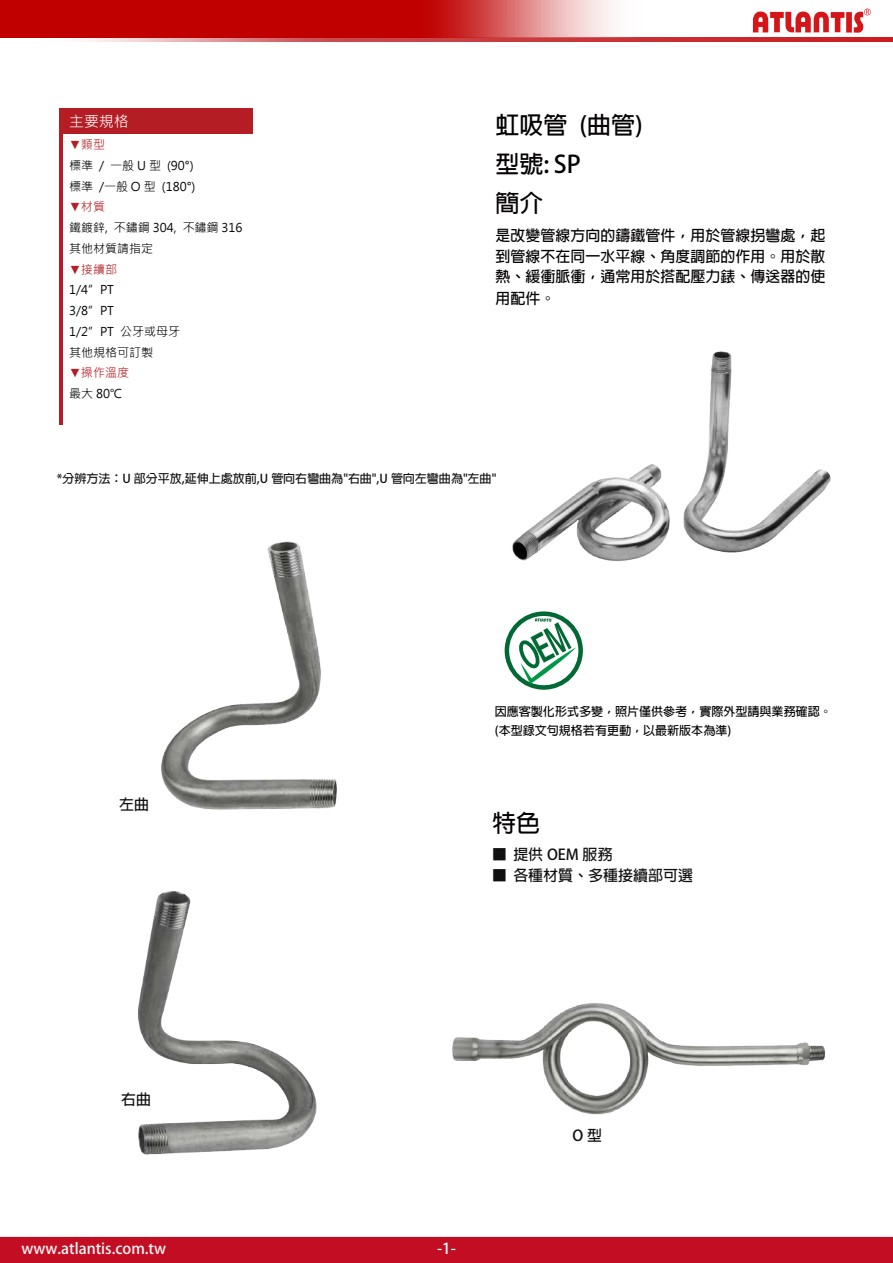
<style>
.page{position:relative;width:893px;height:1263px;background:#fff}
.page>*{position:absolute;margin:0;border:0;box-sizing:border-box;transform-origin:0 0}
.t1{font:700 24px/39px "Adobe Fan Heiti Std";color:#040000}
.t2{font:700 15px/21px "Adobe Fan Heiti Std";color:#040000;text-align:justify}
.t3{font:700 15px "Adobe Fan Heiti Std";color:#101010}
.t4{font:700 15px "Adobe Fan Heiti Std";color:#f7f7f7}
.t5{font:15px "Microsoft Jheng Hei";color:#fff}
.t6{font:700 15px "Adobe Fan Heiti Std";color:#fff}
.t7{font:700 12.15px/19.5px "Adobe Fan Heiti Std";color:#040000}
.t8{font:12px/20.7px "Microsoft Jheng Hei";color:#040000}
.t9{font:700 12px "Adobe Fan Heiti Std";color:#101010}
.t10{font:12px "Microsoft Jheng Hei";color:#b41d23}
</style>
<div class="page">
<div style="left:505px;top:611px;width:78px;height:79px;border:4px solid #006934;border-radius:50%"></div>
<div style="left:0;top:1237px;width:893px;height:26px;background:#c30d23"></div>
<svg style="left:753px;top:9px;width:118px;height:24px"></svg>
<img style="left:512px;top:351px;width:319px;height:210px">
<div style="left:63px;top:108px;width:6px;height:26px;background:#b41d23"></div>
<div style="left:244px;top:108px;width:8px;height:26px;background:#b41d23"></div>
<div style="left:69px;top:108px;width:175px;height:26px;background:#b41d23"></div>
<hr style="left:59px;top:108px;width:4px;height:26px;background:#b41d23">
<hr style="left:59px;top:134px;width:4px;height:291px;background:#b41d23">
<img style="left:138px;top:891px;width:179px;height:264px">
<img style="left:161px;top:541px;width:176px;height:269px">
<img style="left:452px;top:1003px;width:373px;height:112px">
<svg style="left:86px;top:38px;width:807px;height:3px;background:#d05457"></svg>
<svg style="left:0;top:0;width:662px;height:38px;background:#cc3434"></svg>
<svg style="left:515px;top:618px;width:61px;height:66px"></svg>
<p class="t5" style="left:69px;top:112px;width:61px">主要規格</p>
<p class="t10" style="left:69px;top:137px;width:37px">▼類型</p>
<p class="t8" style="left:69px;top:155px;width:128px">標準 / 一般 U 型 (90°)標準 /一般 O 型 (180°)</p>
<p class="t10" style="left:69px;top:199px;width:37px">▼材質</p>
<p class="t8" style="left:69px;top:217px;width:175px">鐵鍍鋅, 不鏽鋼 304, 不鏽鋼 316其他材質請指定</p>
<p class="t10" style="left:69px;top:262px;width:50px">▼接續部</p>
<p class="t8" style="left:69px;top:280px;width:113px">1/4”PT<br>3/8”PT<br>1/2”PT 公牙或母牙其他規格可訂製</p>
<p class="t10" style="left:69px;top:365px;width:62px">▼操作溫度</p>
<p class="t8" style="left:69px;top:383px;width:55px">最大 80℃</p>
<h1 class="t1" style="left:496px;top:107px;width:149px">虹吸管 (曲管)型號: SP<br>簡介</h1>
<p class="t2" style="left:496px;top:225px;width:331px">是改變管線方向的鑄鐵管件，用於管線拐彎處，起到管線不在同一水平線、角度調節的作用。用於散熱、緩衝脈衝，通常用於搭配壓力錶、傳送器的使用配件。</p>
<p class="t9" style="left:57px;top:471px;width:441px">*分辨方法：U 部分平放,延伸上處放前,U 管向右彎曲為"右曲",U 管向左彎曲為"左曲"</p>
<p class="t3" style="left:119px;top:796px;width:31px">左曲</p>
<p class="t7" style="left:495px;top:702px;width:339px">因應客製化形式多變，照片僅供參考，實際外型請與業務確認。(本型錄文句規格若有更動，以最新版本為準)</p>
<h1 class="t1" style="left:492px;top:804px;width:49px">特色</h1>
<p class="t3" style="left:492px;top:845px;width:122px">■ 提供 OEM 服務</p>
<p class="t3" style="left:492px;top:866px;width:202px">■ 各種材質、多種接續部可選</p>
<p class="t3" style="left:121px;top:1090px;width:31px">右曲</p>
<p class="t4" style="left:22px;top:1239px;width:146px">www.atlantis.com.tw</p>
<p class="t6" style="left:437px;top:1239px;width:20px">-1-</p>
<p class="t3" style="left:572px;top:1127px;width:31px">O型</p>
</div>
